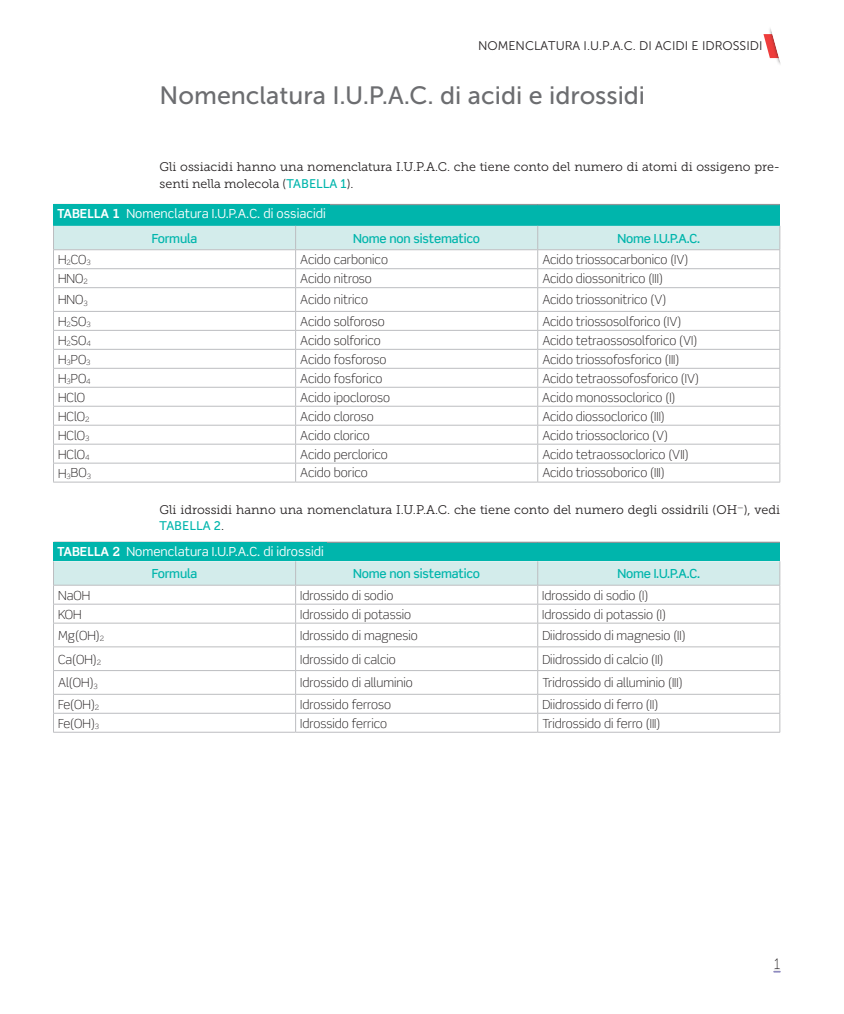
<style>
.page{position:relative;width:844px;height:1014px;background:#fff}
.page>*{position:absolute;margin:0;border:0;box-sizing:border-box;transform-origin:0 0}
.t1{font:25px "Museo Sans 500";color:#6c6d70}
.t2{font:15px "Museo Sans 100";color:#231f20;scale:.9 1}
.t3{font:300 12.5px "Scene Std";color:#231f20}
.t4{font:12.5px/16.2px "Museo Slab 300";color:#231f20}
.t5{font:12.5px/24.8px "Scene Std";color:#fff}
.t6{font:500 12.5px "Scene Std";letter-spacing:-.015em;color:#00b5ac}
.t7{font:12.5px "Museo Sans 300";color:#231f20}
.t8{font:12.5px "Museo Sans 500";color:#00b5ac}
.s1{font-family:"Museo Sans 500";color:#00b5ac}
.s2{font-weight:700}
.s3{font-weight:500;color:#00b5ac}
.s4{font-family:"Museo Slab 300";color:#231f20}
</style>
<div class="page">
<svg style="left:773px;top:969px;width:7px;height:3px"></svg>
<svg style="left:763px;top:28px;width:18px;height:36px"></svg>
<div style="left:53px;top:204px;width:726px;height:22px;background:#00b5ac"></div>
<hr style="left:53px;top:482px;width:242px;height:1px;background:#bcbdc0">
<hr style="left:295px;top:482px;width:242px;height:1px;background:#bcbdc0">
<hr style="left:537px;top:482px;width:243px;height:1px;background:#bcbdc0">
<hr style="left:295px;top:204px;width:242px;height:1px;background:#939598">
<hr style="left:537px;top:204px;width:242px;height:1px;background:#939598">
<svg style="left:53px;top:226px;width:727px;height:256px"></svg>
<div style="left:53px;top:204px;width:276px;height:19px;background:#00b5ac"></div>
<div style="left:53px;top:542px;width:726px;height:19px;background:#00b5ac"></div>
<hr style="left:53px;top:731px;width:242px;height:1px;background:#bcbdc0">
<hr style="left:295px;top:731px;width:242px;height:1px;background:#bcbdc0">
<hr style="left:537px;top:731px;width:243px;height:1px;background:#bcbdc0">
<svg style="left:53px;top:561px;width:727px;height:170px"></svg>
<hr style="left:53px;top:585px;width:242px;height:1px;background:#bcbdc0">
<hr style="left:295px;top:585px;width:242px;height:1px;background:#bcbdc0">
<hr style="left:537px;top:585px;width:243px;height:1px;background:#bcbdc0">
<hr style="left:53px;top:541px;width:242px;height:2px;background:#939598">
<hr style="left:295px;top:541px;width:242px;height:2px;background:#939598">
<hr style="left:537px;top:541px;width:242px;height:2px;background:#939598">
<div style="left:53px;top:542px;width:274px;height:19px;background:#00b5ac"></div>
<p class="t7" style="left:478px;top:39px;width:286px">NOMENCLATURA I.U.P.A.C. DI ACIDI E IDROSSIDI</p>
<h1 class="t1" style="left:159px;top:81px;width:487px">Nomenclatura I.U.P.A.C. di acidi e idrossidi</h1>
<p class="t4" style="left:159px;top:159px;width:622px">Gli ossiacidi hanno una nomenclatura I.U.P.A.C. che tiene conto del numero di atomi di ossigeno pre&shy;senti nella molecola (<span class="s1">TABELLA 1</span>).</p>
<p class="t5" style="left:152px;top:201px;width:176px;text-indent:-95px"><span class="s2">TABELLA 1</span> Nomenclatura I.U.P.A.C. di ossiacidi<br><span class="s3">Formula</span></p>
<p class="t6" style="left:353px;top:230px;width:128px">Nome non sistematico</p>
<p class="t6" style="left:617px;top:230px;width:84px">Nome I.U.P.A.C.</p>
<p class="t3" style="left:58px;top:252px;width:34px">H<sub>2</sub>CO<sub>3</sub></p>
<p class="t3" style="left:300px;top:252px;width:89px">Acido carbonico</p>
<p class="t3" style="left:542px;top:252px;width:148px">Acido triossocarbonico (IV)</p>
<p class="t3" style="left:58px;top:271px;width:31px">HNO<sub>2</sub></p>
<p class="t3" style="left:300px;top:271px;width:73px">Acido nitroso</p>
<p class="t3" style="left:542px;top:271px;width:122px">Acido diossonitrico (III)</p>
<p class="t3" style="left:58px;top:292px;width:31px">HNO<sub>3</sub></p>
<p class="t3" style="left:300px;top:292px;width:69px">Acido nitrico</p>
<p class="t3" style="left:542px;top:292px;width:125px">Acido triossonitrico (V)</p>
<p class="t3" style="left:58px;top:314px;width:34px">H<sub>2</sub>SO<sub>3</sub></p>
<p class="t3" style="left:300px;top:314px;width:86px">Acido solforoso</p>
<p class="t3" style="left:542px;top:314px;width:140px">Acido triossosolforico (IV)</p>
<p class="t3" style="left:58px;top:332px;width:34px">H<sub>2</sub>SO<sub>4</sub></p>
<p class="t3" style="left:300px;top:332px;width:82px">Acido solforico</p>
<p class="t3" style="left:542px;top:332px;width:156px">Acido tetraossosolforico (VI)</p>
<p class="t3" style="left:58px;top:351px;width:34px">H<sub>3</sub>PO<sub>3</sub></p>
<p class="t3" style="left:300px;top:351px;width:88px">Acido fosforoso</p>
<p class="t3" style="left:542px;top:351px;width:138px">Acido triossofosforico (III)</p>
<p class="t3" style="left:58px;top:370px;width:34px">H<sub>3</sub>PO<sub>4</sub></p>
<p class="t3" style="left:300px;top:370px;width:84px">Acido fosforico</p>
<p class="t3" style="left:542px;top:370px;width:158px">Acido tetraossofosforico (IV)</p>
<p class="t3" style="left:58px;top:389px;width:29px">HClO</p>
<p class="t3" style="left:300px;top:389px;width:91px">Acido ipocloroso</p>
<p class="t3" style="left:542px;top:389px;width:135px">Acido monossoclorico (I)</p>
<p class="t3" style="left:58px;top:408px;width:33px">HClO<sub>2</sub></p>
<p class="t3" style="left:300px;top:408px;width:75px">Acido cloroso</p>
<p class="t3" style="left:542px;top:408px;width:124px">Acido diossoclorico (III)</p>
<p class="t3" style="left:58px;top:427px;width:33px">HClO<sub>3</sub></p>
<p class="t3" style="left:300px;top:427px;width:71px">Acido clorico</p>
<p class="t3" style="left:542px;top:427px;width:127px">Acido triossoclorico (V)</p>
<p class="t3" style="left:58px;top:446px;width:33px">HClO<sub>4</sub></p>
<p class="t3" style="left:300px;top:446px;width:89px">Acido perclorico</p>
<p class="t3" style="left:542px;top:446px;width:148px">Acido tetraossoclorico (VII)</p>
<p class="t3" style="left:58px;top:465px;width:34px">H<sub>3</sub>BO<sub>3</sub></p>
<p class="t3" style="left:300px;top:465px;width:69px">Acido borico</p>
<p class="t3" style="left:542px;top:465px;width:124px">Acido triossoborico (III)</p>
<p class="t4" style="left:159px;top:502px;width:622px">Gli idrossidi hanno una nomenclatura I.U.P.A.C. che tiene conto del numero degli ossidrili (OH<sup>—</sup>), vedi</p>
<p class="t8" style="left:159px;top:519px;width:66px">TABELLA 2<span class="s4">.</span></p>
<p class="t5" style="left:152px;top:539px;width:174px;line-height:22.5px;text-indent:-95px"><span class="s2">TABELLA 2</span> Nomenclatura I.U.P.A.C. di idrossidi<br><span class="s3">Formula</span></p>
<p class="t6" style="left:353px;top:565px;width:128px">Nome non sistematico</p>
<p class="t6" style="left:617px;top:565px;width:84px">Nome I.U.P.A.C.</p>
<p class="t3" style="left:58px;top:587px;width:34px">NaOH</p>
<p class="t3" style="left:300px;top:587px;width:95px">Idrossido di sodio</p>
<p class="t3" style="left:542px;top:587px;width:108px">Idrossido di sodio (I)</p>
<p class="t3" style="left:58px;top:606px;width:25px">KOH</p>
<p class="t3" style="left:300px;top:606px;width:112px">Idrossido di potassio</p>
<p class="t3" style="left:542px;top:606px;width:125px">Idrossido di potassio (I)</p>
<p class="t3" style="left:58px;top:627px;width:47px">Mg(OH)<sub>2</sub></p>
<p class="t3" style="left:300px;top:627px;width:119px">Idrossido di magnesio</p>
<p class="t3" style="left:542px;top:627px;width:145px">Diidrossido di magnesio (II)</p>
<p class="t3" style="left:58px;top:651px;width:44px">Ca(OH)<sub>2</sub></p>
<p class="t3" style="left:300px;top:651px;width:97px">Idrossido di calcio</p>
<p class="t3" style="left:542px;top:651px;width:123px">Diidrossido di calcio (II)</p>
<p class="t3" style="left:58px;top:675px;width:41px">Al(OH)<sub>3</sub></p>
<p class="t3" style="left:300px;top:675px;width:114px">Idrossido di alluminio</p>
<p class="t3" style="left:542px;top:675px;width:142px">Tridrossido di alluminio (III)</p>
<p class="t3" style="left:58px;top:696px;width:43px">Fe(OH)<sub>2</sub></p>
<p class="t3" style="left:300px;top:696px;width:92px">Idrossido ferroso</p>
<p class="t3" style="left:542px;top:696px;width:117px">Diidrossido di ferro (II)</p>
<p class="t3" style="left:58px;top:715px;width:43px">Fe(OH)<sub>3</sub></p>
<p class="t3" style="left:300px;top:715px;width:88px">Idrossido ferrico</p>
<p class="t3" style="left:542px;top:715px;width:119px">Tridrossido di ferro (III)</p>
<p class="t2" style="left:774px;top:955px;width:8px">1</p>
</div>
